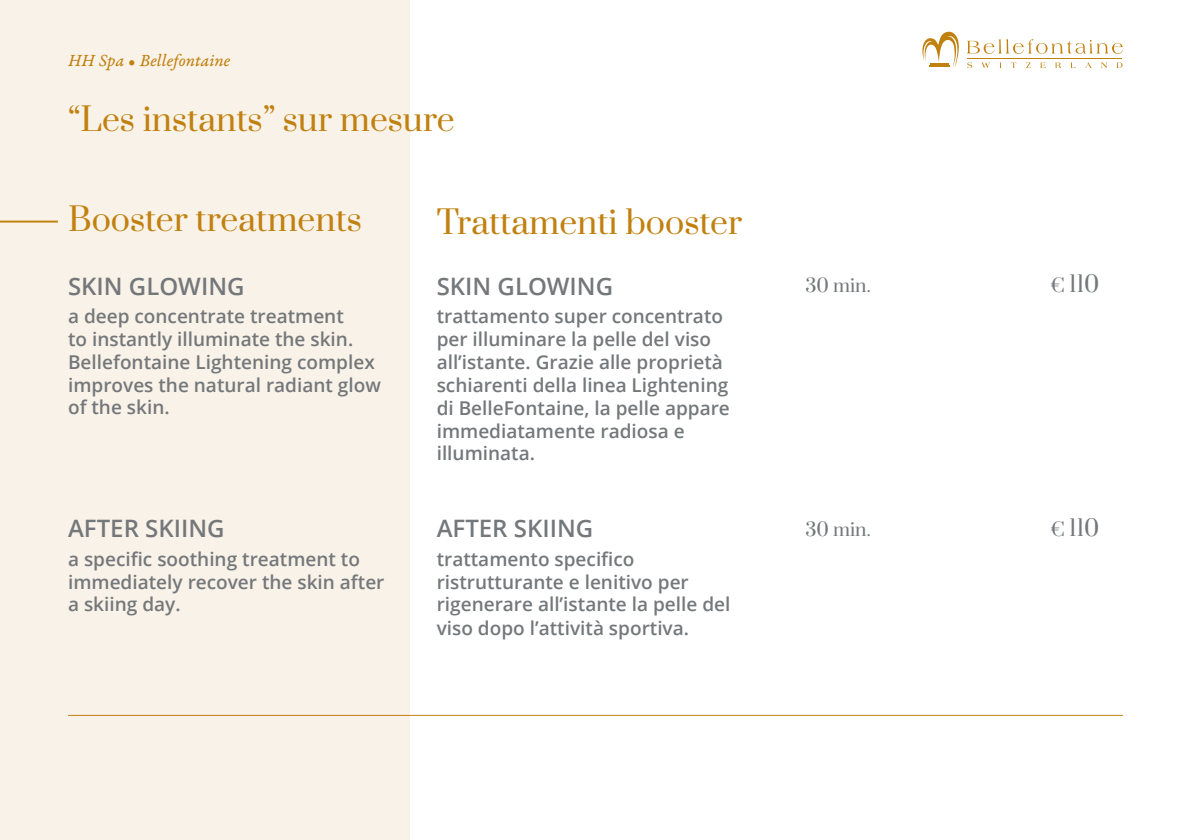
<style>
.page{position:relative;width:1191px;height:840px;background:#fff}
.page>*{position:absolute;margin:0;border:0;box-sizing:border-box;transform-origin:0 0}
.t1{font:32px "Prata";color:#c18110}
.t2{font:600 24px "Open Sans";color:#74787b}
.t3{font:22px "Prata";color:#74787b}
.t4{font:600 19px/22.8px "Open Sans";color:#74787b}
.t5{font:18px "Garamond Premr Pro It Capt";color:#c18110}
.t6{font:18px "Prata";color:#74787b}
.s1{font-size:18px}
</style>
<div class="page">
<div style="left:0;top:0;width:409px;height:839px;background:#f9f2e8"></div>
<svg style="left:966px;top:39px;width:157px;height:15px"></svg>
<svg style="left:967px;top:62px;width:5px;height:6px"></svg>
<svg style="left:981px;top:62px;width:9px;height:6px"></svg>
<svg style="left:1010px;top:62px;width:6px;height:6px"></svg>
<svg style="left:1026px;top:62px;width:5px;height:6px"></svg>
<svg style="left:1040px;top:62px;width:6px;height:6px"></svg>
<svg style="left:1055px;top:62px;width:6px;height:6px"></svg>
<svg style="left:1070px;top:62px;width:5px;height:6px"></svg>
<svg style="left:1085px;top:62px;width:6px;height:6px"></svg>
<svg style="left:1101px;top:62px;width:6px;height:6px"></svg>
<svg style="left:1116px;top:62px;width:6px;height:6px"></svg>
<hr style="left:967px;top:58px;width:155px;height:1px;background:#c18110">
<svg style="left:922px;top:32px;width:37px;height:36px"></svg>
<hr style="left:929px;top:65px;width:20px;height:2px;background:#c18110">
<hr style="left:68px;top:714px;width:1055px;height:1px;background:#c18110">
<hr style="left:0;top:220px;width:58px;height:2px;background:#c18110">
<p class="t5" style="left:68px;top:49px;width:164px">HH Spa • Bellefontaine</p>
<h1 class="t1" style="left:68px;top:99px;width:388px">“Les instants” sur mesure</h1>
<h1 class="t1" style="left:68px;top:199px;width:295px">Booster treatments</h1>
<p class="t2" style="left:68px;top:269px;width:178px">SKIN GLOWING</p>
<p class="t4" style="left:68px;top:304px;width:314px">a deep concentrate treatment<br>to instantly illuminate the skin.<br>Bellefontaine Lightening complex improves the natural radiant glow of the skin.</p>
<p class="t2" style="left:68px;top:511px;width:158px">AFTER SKIING</p>
<p class="t4" style="left:68px;top:546px;width:318px">a specific soothing treatment to immediately recover the skin after a skiing day.</p>
<h1 class="t1" style="left:437px;top:202px;width:307px">Trattamenti booster</h1>
<p class="t2" style="left:437px;top:269px;width:178px">SKIN GLOWING</p>
<p class="t4" style="left:437px;top:304px;width:295px">trattamento super concentrato per illuminare la pelle del viso all’istante. Grazie alle proprietà schiarenti della linea Lightening di BelleFontaine, la pelle appare immediatamente radiosa e illuminata.</p>
<p class="t2" style="left:437px;top:511px;width:158px">AFTER SKIING</p>
<p class="t4" style="left:437px;top:546px;width:295px">trattamento specifico ristrutturante e lenitivo per rigenerare all’istante la pelle del viso dopo l’attività sportiva.</p>
<p class="t6" style="left:805px;top:274px;width:67px">30 min.</p>
<p class="t3" style="left:1050px;top:270px;width:50px"><span class="s1">€</span> 110</p>
<p class="t6" style="left:805px;top:518px;width:67px">30 min.</p>
<p class="t3" style="left:1050px;top:514px;width:50px"><span class="s1">€</span> 110</p>
</div>
